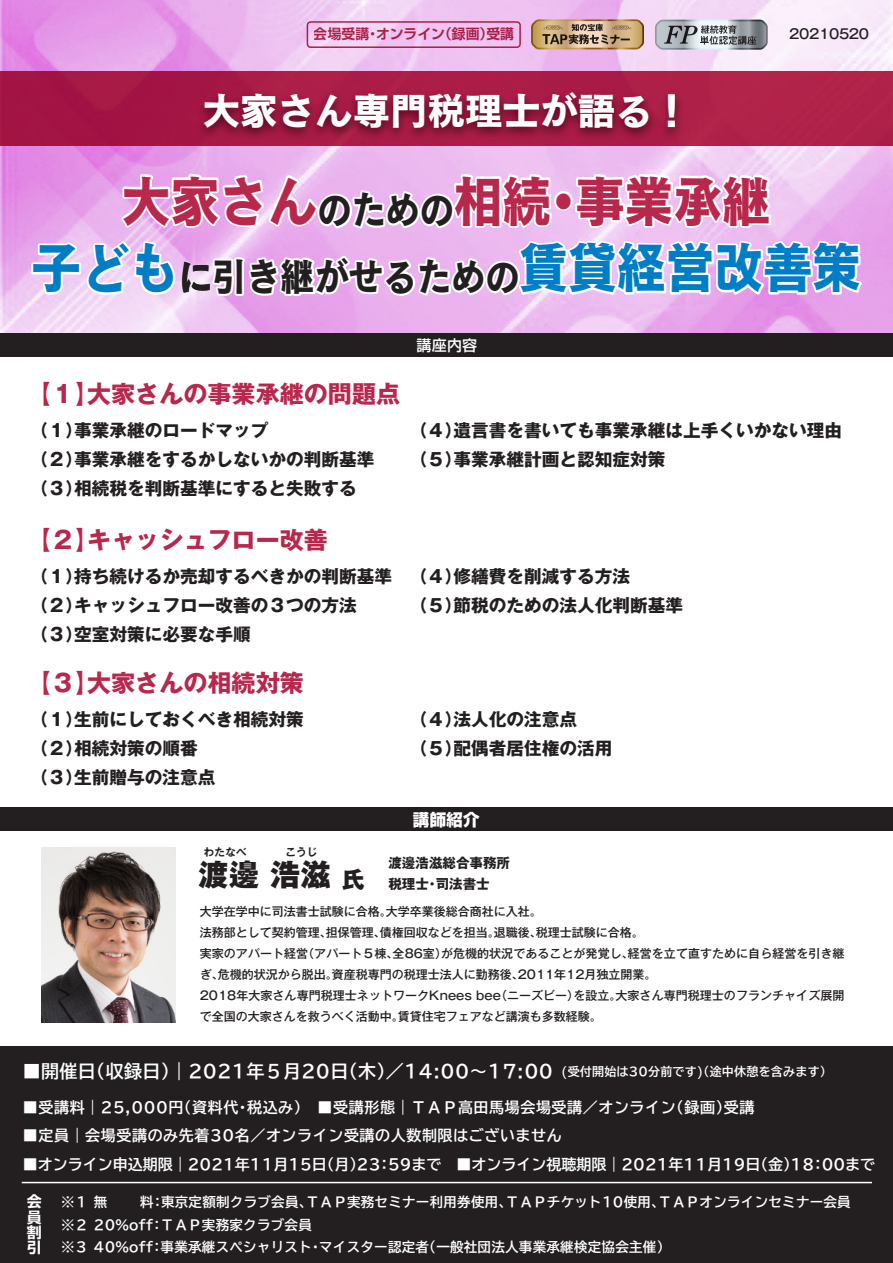
<style>
.page{position:relative;width:893px;height:1263px;background:#fff}
.page>*{position:absolute;margin:0;border:0;box-sizing:border-box;transform-origin:0 0}
.t1{font:37.8px/66.9px "New Cezanne Pro B";color:#231f20;text-align:center;scale:.9 1}
.t2{font:37.5px "New Cezanne Pro B";color:#fff}
.t3{font:800 30px "Gothic MB101 Pro";color:#231f20}
.t4{font:700 24.15px "Gothic MB101 Pro";color:#b8274c}
.t5{font:700 18px "TBUD Go Std";letter-spacing:.02em;color:#fff}
.t6{font:700 17.7px/29px "Gothic MB101 Pro";color:#231f20}
.t7{font:800 16.5px "Shin Go Pro";color:#fff}
.t8{font:700 15px "TBUD Go Std";letter-spacing:.04em;color:#fff}
.t9{font:700 15px "TBUD Go Std";color:#fff}
.t10{font:700 expanded 15px/15.3px "TBUD Go Std";color:#fff;text-align:justify}
.t11{font:500 15px "Shin Go Pro";color:#fff}
.t12{font:700 13.8px "Shin Go Pro De";color:#b8274c}
.t13{font:700 13.5px/22.5px "TBUD Go Std";letter-spacing:.02em;color:#fff}
.t14{font:700 13.5px/21px "Gothic MB101 Pro";color:#231f20}
.t15{font:500 13.5px "Gothic MB101 Pro";letter-spacing:-.02em;color:#231f20}
.t16{font:500 12px/21px "Gothic MB101 Pro";color:#231f20}
.t17{font:700 10.5px "Gothic MB101 Pro De";letter-spacing:.02em;color:#231f20}
.s1{font-size:54.3px;color:#b8274c}
.s2{font-size:54.3px;color:#007ec5}
.s3{font-size:22.5px}
.s4{font-size:12px}
</style>
<div class="page">
<svg style="left:0;top:0;width:893px;height:333px;background:#ecbbef"></svg>
<div style="left:0;top:71px;width:893px;height:74px;background:linear-gradient(to bottom,#aa1b46,#a71946)"></div>
<div style="left:0;top:807px;width:893px;height:24px;background:#231f20"></div>
<svg style="left:29px;top:66px;width:836px;height:267px"></svg>
<img style="left:190px;top:83px;width:513px;height:70px">
<svg style="left:531px;top:19px;width:113px;height:30px;background:#b59770"></svg>
<div style="left:307px;top:21px;width:214px;height:27px;border:2px solid #b8274c;border-radius:3px"></div>
<div style="left:0;top:1046px;width:893px;height:217px;background:#231f20"></div>
<hr style="left:22px;top:1182px;width:850px;height:1px;background:#fff">
<svg style="left:655px;top:20px;width:113px;height:30px;background:#9ca2a7"></svg>
<div style="left:0;top:333px;width:893px;height:24px;background:#231f20"></div>
<img style="left:42px;top:848px;width:133px;height:174px">
<p class="t12" style="left:314px;top:22px;width:202px">会場受講・オンライン（録画）受講</p>
<h2 class="t2" style="left:203px;top:78px;width:489px">大家さん専門税理士が語る！</h2>
<p class="t15" style="left:789px;top:22px;width:82px">20210520</p>
<h1 class="t1" style="left:32px;top:170px;width:923px"><span class="s1">大家さん</span>のための<span class="s1">相続・事業承継<br></span><span class="s2">子ども</span>に引き継がせるための<span class="s2">賃貸経営改善策</span></h1>
<p class="t11" style="left:416px;top:333px;width:62px">講座内容</p>
<h3 class="t4" style="left:27px;top:374px;width:375px">【１】大家さんの事業承継の問題点</h3>
<h3 class="t6" style="left:30px;top:414px;width:346px">（１）事業承継のロードマップ<br>（２）事業承継をするかしないかの判断基準（３）相続税を判断基準にすると失敗する</h3>
<h3 class="t6" style="left:409px;top:414px;width:434px">（４）遺言書を書いても事業承継は上手くいかない理由（５）事業承継計画と認知症対策</h3>
<h3 class="t4" style="left:27px;top:520px;width:303px">【２】キャッシュフロー改善</h3>
<h3 class="t6" style="left:30px;top:560px;width:364px">（１）持ち続けるか売却するべきかの判断基準（２）キャッシュフロー改善の３つの方法<br>（３）空室対策に必要な手順</h3>
<h3 class="t6" style="left:409px;top:560px;width:275px">（４）修繕費を削減する方法<br>（５）節税のための法人化判断基準</h3>
<h3 class="t4" style="left:27px;top:663px;width:278px">【３】大家さんの相続対策</h3>
<h3 class="t6" style="left:30px;top:703px;width:275px">（１）生前にしておくべき相続対策（２）相続対策の順番<br>（３）生前贈与の注意点</h3>
<h3 class="t6" style="left:409px;top:703px;width:205px">（４）法人化の注意点<br>（５）配偶者居住権の活用</h3>
<h3 class="t7" style="left:413px;top:806px;width:68px">講師紹介</h3>
<p class="t17" style="left:204px;top:843px;width:44px">わたなべ</p>
<p class="t17" style="left:285px;top:843px;width:33px">こうじ</p>
<h3 class="t3" style="left:199px;top:849px;width:168px">渡邊 浩滋<span class="s3">氏</span></h3>
<p class="t14" style="left:388px;top:851px;width:123px">渡邊浩滋総合事務所税理士・司法書士</p>
<p class="t16" style="left:200px;top:899px;width:646px">大学在学中に司法書士試験に合格。大学卒業後総合商社に入社。<br>法務部として契約管理、担保管理、債権回収などを担当。退職後、税理士試験に合格。<br>実家のアパート経営（アパート５棟、全86室）が危機的状況であることが発覚し、経営を立て直すために自ら経営を引き継ぎ、危機的状況から脱出。資産税専門の税理士法人に勤務後、2011年12月独立開業。<br>2018年大家さん専門税理士ネットワークKnees bee（ニーズビー）を設立。大家さん専門税理士のフランチャイズ展開で全国の大家さんを救うべく活動中。賃貸住宅フェアなど講演も多数経験。</p>
<h3 class="t5" style="left:23px;top:1056px;width:810px">■開催日（収録日）｜2021年５月20日（木）／14:00～17:00 <span class="s4">(受付開始は30分前です)（途中休憩を含みます）</span></h3>
<p class="t8" style="left:23px;top:1095px;width:733px">■受講料｜25,000円（資料代・税込み）　■受講形態｜ＴＡＰ高田馬場会場受講／オンライン（録画）受講</p>
<p class="t8" style="left:23px;top:1123px;width:540px">■定員｜会場受講のみ先着30名／オンライン受講の人数制限はございません</p>
<p class="t9" style="left:23px;top:1152px;width:869px">■オンライン申込期限｜2021年11月15日（月）23：59まで　■オンライン視聴期限｜2021年11月19日（金）18：00まで　</p>
<p class="t13" style="left:61px;top:1191px;width:791px">※１ 無　　 料：東京定額制クラブ会員、ＴＡＰ実務セミナー利用券使用、ＴＡＰチケット10使用、ＴＡＰオンラインセミナー会員※２ 20％off：ＴＡＰ実務家クラブ会員<br>※３ 40％off：事業承継スペシャリスト・マイスター認定者（一般社団法人事業承継検定協会主催）</p>
<p class="t10" style="left:27px;top:1194px;width:16px">会員割引</p>
</div>
